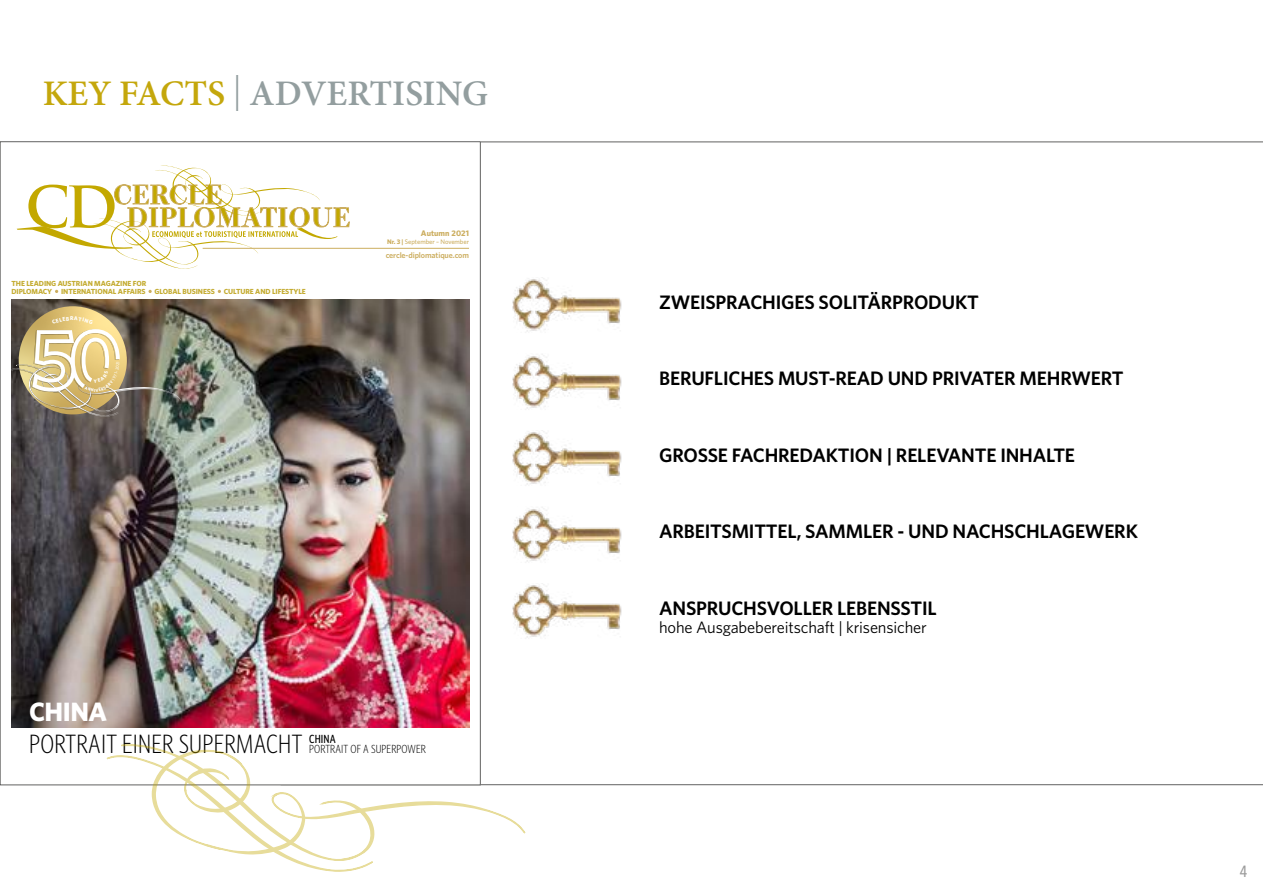
<style>
.page{position:relative;width:1263px;height:893px;background:#fff}
.page>*{position:absolute;margin:0;border:0;box-sizing:border-box;transform-origin:0 0}
.t1{font:600 36px "Minion Pro";color:#939e9f}
.t2{font:300 26.55px "Whitney Condensed";letter-spacing:.01em;color:#000}
.t3{font:700 26.55px "Whitney";letter-spacing:-.02em;color:#fff}
.t4{font:600 19.5px "Whitney";letter-spacing:-.01em;color:#000}
.t5{font:16.5px "Whitney";letter-spacing:-.01em;color:#000}
.t6{font:500 16.5px "Whitney Condensed";color:#9c9c9c}
.t7{font:300 11.85px "Whitney Condensed";letter-spacing:.01em;color:#000}
.t8{font:500 11.85px "Whitney Condensed";letter-spacing:.01em;color:#000}
.t9{font:600 8.1px "Whitney";letter-spacing:-.01em;color:#ccae60}
.t10{font:700 8.1px "Whitney";letter-spacing:.01em;color:#ccae60}
.t11{font:700 7.35px/7.4px "Whitney";letter-spacing:-.01em;color:#c4ac32}
.t12{font:500 6.6px "Whitney";letter-spacing:-.01em;color:#ccae60}
.s1{color:#c4a70c}
.s2{font-family:"Minion Pro Disp";font-weight:400}
.s3{font-weight:700}
</style>
<div class="page">
<img style="left:512px;top:277px;width:110px;height:55px">
<img style="left:512px;top:354px;width:110px;height:55px">
<img style="left:512px;top:430px;width:110px;height:55px">
<img style="left:512px;top:507px;width:110px;height:55px">
<img style="left:512px;top:583px;width:110px;height:55px">
<hr style="left:0;top:142px;width:1263px;height:1px;background:#626261">
<hr style="left:281px;top:784px;width:982px;height:1px;background:#626261">
<img style="left:11px;top:299px;width:458px;height:429px">
<svg style="left:17px;top:166px;width:332px;height:103px"></svg>
<svg style="left:148px;top:290px;width:4px;height:3px"></svg>
<hr style="left:203px;top:248px;width:266px;height:1px;background:#ccae60">
<svg style="left:106px;top:743px;width:421px;height:129px"></svg>
<img style="left:11px;top:317px;width:170px;height:99px">
<h1 class="t1" style="left:43px;top:69px;width:447px"><span class="s1">KEY FACTS</span> <span class="s2">|</span> ADVERTISING</h1>
<p class="t10" style="left:421px;top:227px;width:50px">Autumn 2021</p>
<p class="t12" style="left:387px;top:237px;width:83px"><span class="s3">Nr. 3 |</span> September – November</p>
<p class="t11" style="left:11px;top:280px;width:296px">THE LEADING AUSTRIAN MAGAZINE FOR<br>DIPLOMACY INTERNATIONAL AFFAIRS GLOBAL BUSINESS CULTURE AND LIFESTYLE</p>
<p class="t9" style="left:386px;top:250px;width:85px">cercle-diplomatique.com</p>
<h2 class="t3" style="left:29px;top:694px;width:79px">CHINA</h2>
<p class="t8" style="left:309px;top:731px;width:28px">CHINA</p>
<h2 class="t2" style="left:29px;top:728px;width:274px">PORTRAIT EINER SUPERMACHT</h2>
<p class="t7" style="left:309px;top:742px;width:118px">PORTRAIT OF A SUPERPOWER</p>
<p class="t4" style="left:659px;top:289px;width:321px">ZWEISPRACHIGES SOLITÄRPRODUKT</p>
<p class="t4" style="left:659px;top:366px;width:466px">BERUFLICHES MUST-READ UND PRIVATER MEHRWERT</p>
<p class="t4" style="left:659px;top:442px;width:417px">GROSSE FACHREDAKTION | RELEVANTE INHALTE</p>
<p class="t4" style="left:659px;top:519px;width:480px">ARBEITSMITTEL, SAMMLER - UND NACHSCHLAGEWERK</p>
<p class="t4" style="left:659px;top:595px;width:279px">ANSPRUCHSVOLLER LEBENSSTIL</p>
<p class="t5" style="left:659px;top:616px;width:269px">hohe Ausgabebereitschaft | krisensicher</p>
<p class="t6" style="left:1240px;top:861px;width:9px">4</p>
</div>
